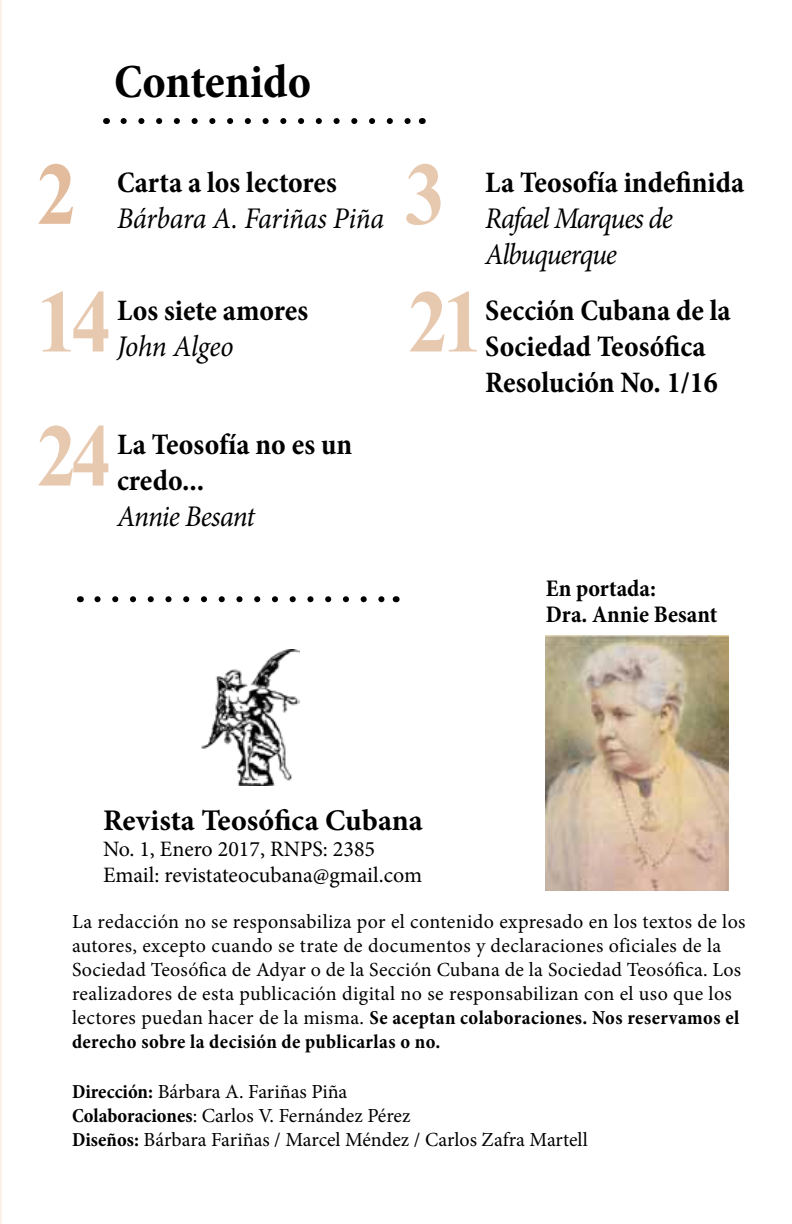
<style>
.page{position:relative;width:792px;height:1224px;background:#fff}
.page>*{position:absolute;margin:0;border:0;box-sizing:border-box;transform-origin:0 0}
.t1{font:700 89px "Times New Roman";color:#e2bc9d;scale:.91 1}
.t2{font:700 condensed 48px "Minion Pro";color:#000}
.t3{font:700 condensed 30px/36px "Minion Pro";color:#000}
.t4{font:italic 30px/36px "Minion Pro";letter-spacing:-.03em;color:#000;scale:.93 1}
.t5{font:700 30px "Minion Pro";color:#000}
.t6{font:italic 30px "Minion Pro";letter-spacing:-.005em;color:#000;scale:.93 1}
.t7{font:700 condensed 24px/25.8px "Minion Pro";color:#000}
.t8{font:22px/26.4px "Minion Pro";color:#000}
.t9{font:20px/24px "Minion Pro";letter-spacing:.01em;color:#000}
.s1{font-weight:700;font-stretch:condensed}
</style>
<div class="page">
<hr style="left:0;top:0;width:2px;height:1224px;background:#fbf1e9">
<img style="left:202px;top:649px;width:97px;height:136px">
<img style="left:546px;top:636px;width:182px;height:254px">
<svg style="left:124px;top:118px;width:287px;height:6px"></svg>
<svg style="left:97px;top:596px;width:288px;height:6px"></svg>
<h2 class="t2" style="left:114px;top:48px;width:199px">Contenido</h2>
<h1 class="t1" style="left:37px;top:133px;width:46px">2</h1>
<h1 class="t1" style="left:405px;top:133px;width:46px">3</h1>
<h3 class="t3" style="left:117px;top:164px;width:221px">Carta a los lectores</h3>
<h3 class="t6" style="left:117px;top:198px;width:289px">Bárbara A. Fariñas Piña</h3>
<h1 class="t1" style="left:37px;top:260px;width:84px">14</h1>
<h1 class="t1" style="left:408px;top:260px;width:84px">21</h1>
<h3 class="t3" style="left:117px;top:292px;width:193px">Los siete amores</h3>
<h3 class="t4" style="left:117px;top:328px;width:127px">John Algeo</h3>
<h3 class="t3" style="left:485px;top:164px;width:260px">La Teosofía indefinida</h3>
<h3 class="t4" style="left:485px;top:201px;width:203px">Rafael Marques de<br>Albuquerque</h3>
<h3 class="t3" style="left:485px;top:292px;width:247px">Sección Cubana de la<br>Sociedad Teosófica<br>Resolución No. 1/16</h3>
<h1 class="t1" style="left:37px;top:394px;width:84px">24</h1>
<h3 class="t3" style="left:117px;top:426px;width:237px">La Teosofía no es un credo...</h3>
<h3 class="t4" style="left:117px;top:498px;width:151px">Annie Besant</h3>
<p class="t7" style="left:546px;top:575px;width:173px">En portada:<br>Dra. Annie Besant</p>
<h3 class="t5" style="left:103px;top:799px;width:321px">Revista Teosófica Cubana</h3>
<p class="t8" style="left:103px;top:836px;width:321px">No. 1, Enero 2017, RNPS: 2385<br>Email: revistateocubana@gmail.com</p>
<p class="t9" style="left:72px;top:909px;width:675px">La redacción no se responsabiliza por el contenido expresado en los textos de los autores, excepto cuando se trate de documentos y declaraciones oficiales de la Sociedad Teosófica de Adyar o de la Sección Cubana de la Sociedad Teosófica. Los realizadores de esta publicación digital no se responsabilizan con el uso que los lectores puedan hacer de la misma. <span class="s1">Se aceptan colaboraciones. Nos reservamos el derecho sobre la decisión de publicarlas o no.</span></p>
<p class="t9" style="left:72px;top:1080px;width:517px"><span class="s1">Dirección:</span> Bárbara A. Fariñas Piña<br><span class="s1">Colaboraciones</span>: Carlos V. Fernández Pérez<br><span class="s1">Diseños:</span> Bárbara Fariñas / Marcel Méndez / Carlos Zafra Martell</p>
</div>
